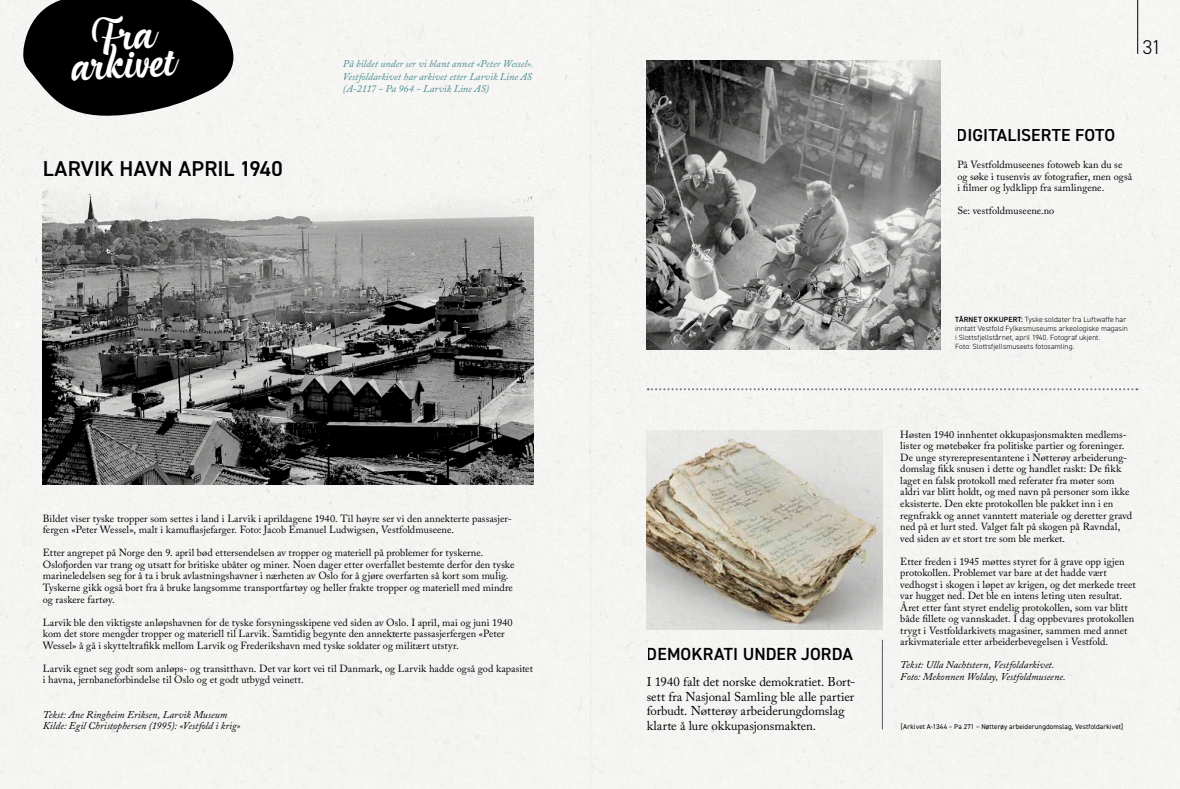
<style>
.page{position:relative;width:1180px;height:789px;background:#fff}
.page>*{position:absolute;margin:0;border:0;box-sizing:border-box;transform-origin:0 0}
.t1{font:41px "Handycheera";color:#fff}
.t2{font:600 21.5px "DIN2014";letter-spacing:.005em;color:#000}
.t3{font:300 20px "DIN2014";color:#000}
.t4{font:600 17.5px "DIN2014";letter-spacing:.005em;color:#000}
.t5{font:12.8px/14.5px "Adobe Caslon Pro";letter-spacing:-.005em;color:#000}
.t6{font:10.3px/11.5px "Adobe Caslon Pro";letter-spacing:.005em;color:#000}
.t7{font:italic 10.3px/11.5px "Adobe Caslon Pro";color:#000}
.t8{font:italic 10.3px/12.5px "Adobe Caslon Pro";color:#488c92}
.t9{font:300 7.5px/9px "DIN2014";letter-spacing:.01em;color:#000}
.t10{font:7px "DIN2014";letter-spacing:.015em;color:#000}
.s1{font-weight:600}
</style>
<div class="page">
<div style="left:0;top:0;width:590px;height:788px;background:#f5f4f3"></div>
<div style="left:590px;top:0;width:589px;height:788px;background:#f4f4f3"></div>
<img style="left:43px;top:141px;width:490px;height:342px">
<img style="left:646px;top:430px;width:236px;height:198px">
<img style="left:646px;top:60px;width:294px;height:289px">
<hr style="left:1137px;top:0;width:1px;height:54px;background:#000">
<hr style="left:882px;top:639px;width:1px;height:90px;background:#56565a">
<svg style="left:647px;top:388px;width:490px;height:2px"></svg>
<svg style="left:23px;top:0;width:211px;height:117px"></svg>
<h1 class="t1" style="left:69px;top:37px;width:105px;rotate:-3deg">arkivet</h1>
<h2 class="t2" style="left:43px;top:154px;width:241px">LARVIK HAVN APRIL 1940</h2>
<p class="t8" style="left:343px;top:57px;width:192px">På bildet under ser vi blant annet «Peter Wessel».<br>Vestfoldarkivet har arkivet etter Larvik Line AS (A-2117 - Pa 964 - Larvik Line AS)</p>
<p class="t6" style="left:43px;top:512px;width:470px">Bildet viser tyske tropper som settes i land i Larvik i aprildagene 1940. Til høyre ser vi den annekterte passasjer&shy;fergen «Peter Wessel», malt i kamuflasjefarger. Foto: Jacob Emanuel Ludwigsen, Vestfoldmuseene.</p>
<p class="t6" style="left:43px;top:546px;width:473px">Etter angrepet på Norge den 9. april bød ettersendelsen av tropper og materiell på problemer for tyskerne.<br>Oslofjorden var trang og utsatt for britiske ubåter og miner. Noen dager etter overfallet bestemte derfor den tyske marineledelsen seg for å ta i bruk avlastningshavner i nærheten av Oslo for å gjøre overfarten så kort som mulig.<br>Tyskerne gikk også bort fra å bruke langsomme transportfartøy og heller frakte tropper og materiell med mindre og raskere fartøy.</p>
<p class="t6" style="left:43px;top:615px;width:471px">Larvik ble den viktigste anløpshavnen for de tyske forsyningsskipene ved siden av Oslo. I april, mai og juni 1940 kom det store mengder tropper og materiell til Larvik. Samtidig begynte den annekterte passasjerfergen «Peter<br>Wessel» å gå i skytteltrafikk mellom Larvik og Frederikshavn med tyske soldater og militært utstyr.</p>
<p class="t6" style="left:43px;top:661px;width:491px">Larvik egnet seg godt som anløps- og transitthavn. Det var kort vei til Danmark, og Larvik hadde også god kapasitet i havna, jernbaneforbindelse til Oslo og et godt utbygd veinett.</p>
<p class="t7" style="left:43px;top:707px;width:199px">Tekst: Ane Ringheim Eriksen, Larvik Museum<br>Kilde: Egil Christophersen (1995): «Vestfold i krig»</p>
<h3 class="t4" style="left:646px;top:642px;width:207px">DEMOKRATI UNDER JORDA</h3>
<p class="t5" style="left:646px;top:674px;width:210px">I 1940 falt det norske demokratiet. Bort&shy;sett fra Nasjonal Samling ble alle partier forbudt. Nøtterøy arbeiderungdomslag klarte å lure okkupasjonsmakten.</p>
<h3 class="t3" style="left:1142px;top:35px;width:20px">31</h3>
<h3 class="t4" style="left:956px;top:124px;width:160px">DIGITALISERTE FOTO</h3>
<p class="t6" style="left:957px;top:159px;width:176px">På Vestfoldmuseenes fotoweb kan du se og søke i tusenvis av fotografier, men også i filmer og lydklipp fra samlingene.</p>
<p class="t6" style="left:957px;top:205px;width:98px">Se: vestfoldmuseene.no</p>
<p class="t9" style="left:955px;top:314px;width:174px"><span class="s1">TÅRNET OKKUPERT:</span> Tyske soldater fra Luftwaffe har inntatt Vestfold Fylkesmuseums arkeologiske magasin i Slottsfjellstårnet, april 1940. Fotograf ukjent.<br>Foto: Slottsfjellsmuseets fotosamling.</p>
<p class="t6" style="left:900px;top:428px;width:233px">Høsten 1940 innhentet okkupasjonsmakten medlems&shy;lister og møtebøker fra politiske partier og foreninger.<br>De unge styrerepresentantene i Nøtterøy arbeiderung&shy;domslag fikk snusen i dette og handlet raskt: De fikk laget en falsk protokoll med referater fra møter som aldri var blitt holdt, og med navn på personer som ikke eksisterte. Den ekte protokollen ble pakket inn i en regnfrakk og annet vanntett materiale og deretter gravd ned på et lurt sted. Valget falt på skogen på Ravndal, ved siden av et stort tre som ble merket.</p>
<p class="t6" style="left:900px;top:555px;width:237px">Etter freden i 1945 møttes styret for å grave opp igjen protokollen. Problemet var bare at det hadde vært vedhogst i skogen i løpet av krigen, og det merkede treet var hugget ned. Det ble en intens leting uten resultat.<br>Året etter fant styret endelig protokollen, som var blitt både fillete og vannskadet. I dag oppbevares protokollen trygt i Vestfoldarkivets magasiner, sammen med annet arkivmateriale etter arbeiderbevegelsen i Vestfold.</p>
<p class="t7" style="left:900px;top:658px;width:167px">Tekst: Ulla Nachtstern, Vestfoldarkivet.<br>Foto: Mekonnen Wolday, Vestfoldmuseene.</p>
<p class="t10" style="left:900px;top:722px;width:224px">[Arkivet A-1344 – Pa 271 – Nøtterøy arbeiderungdomslag, Vestfoldarkivet]</p>
</div>
